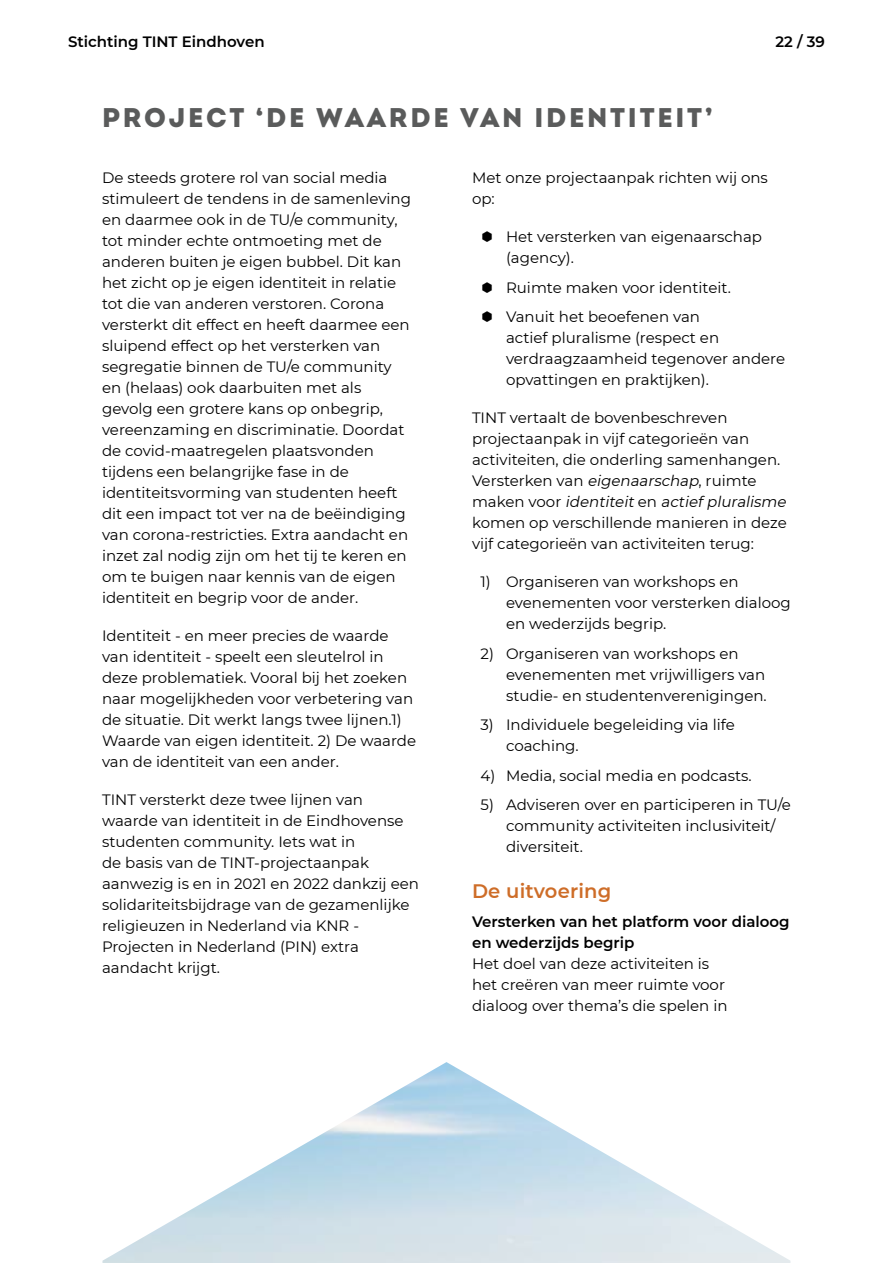
<style>
.page{position:relative;width:893px;height:1263px;background:#fff}
.page>*{position:absolute;margin:0;border:0;box-sizing:border-box;transform-origin:0 0}
.t1{font:27px "Intro Demo Black CAPS";letter-spacing:.1em;color:#5a5b5b}
.t2{font:600 19.5px "Montserrat";letter-spacing:.01em;color:#ce6d28}
.t3{font:15px/21px "Montserrat";color:#000}
.t4{font:600 15px/21px "Montserrat";color:#000}
.s1{font-style:italic}
</style>
<div class="page">
<img style="left:102px;top:1062px;width:688px;height:201px">
<p class="t4" style="left:68px;top:30px;width:198px">Stichting TINT Eindhoven</p>
<p class="t4" style="left:775px;top:30px;width:51px">22 / 39</p>
<h1 class="t1" style="left:102px;top:101px;width:612px">PROJECT ‘DE WAARDE VAN IDENTITEIT’</h1>
<p class="t3" style="left:102px;top:167px;width:310px">De steeds grotere rol van social media stimuleert de tendens in de samenleving en daarmee ook in de TU/e community, tot minder echte ontmoeting met de anderen buiten je eigen bubbel. Dit kan het zicht op je eigen identiteit in relatie tot die van anderen verstoren. Corona versterkt dit effect en heeft daarmee een sluipend effect op het versterken van segregatie binnen de TU/e community en (helaas) ook daarbuiten met als gevolg een grotere kans op onbegrip, vereenzaming en discriminatie. Doordat de covid-maatregelen plaatsvonden tijdens een belangrijke fase in de identiteitsvorming van studenten heeft dit een impact tot ver na de beëindiging van corona-restricties. Extra aandacht en inzet zal nodig zijn om het tij te keren en om te buigen naar kennis van de eigen identiteit en begrip voor de ander.</p>
<p class="t3" style="left:102px;top:625px;width:316px">Identiteit - en meer precies de waarde van identiteit - speelt een sleutelrol in deze problematiek. Vooral bij het zoeken naar mogelijkheden voor verbetering van de situatie. Dit werkt langs twee lijnen.1)<br>Waarde van eigen identiteit. 2) De waarde van de identiteit van een ander.</p>
<p class="t3" style="left:102px;top:789px;width:318px">TINT versterkt deze twee lijnen van waarde van identiteit in de Eindhovense studenten community. Iets wat in<br>de basis van de TINT-projectaanpak aanwezig is en in 2021 en 2022 dankzij een solidariteitsbijdrage van de gezamenlijke religieuzen in Nederland via KNR - Projecten in Nederland (PIN) extra aandacht krijgt.</p>
<p class="t3" style="left:472px;top:167px;width:297px">Met onze projectaanpak richten wij ons op:</p>
<p class="t3" style="left:506px;top:226px;width:258px">Het versterken van eigenaarschap (agency).</p>
<p class="t3" style="left:506px;top:272px;width:226px;line-height:29.5px">Ruimte maken voor identiteit.<br>Vanuit het beoefenen van</p>
<p class="t3" style="left:506px;top:327px;width:281px">actief pluralisme (respect en verdraagzaamheid tegenover andere opvattingen en praktijken).</p>
<p class="t3" style="left:472px;top:407px;width:319px">TINT vertaalt de bovenbeschreven projectaanpak in vijf categorieën van activiteiten, die onderling samenhangen.<br>Versterken van <span class="s1">eigenaarschap</span>, ruimte<br>m a ke n vo o r <span class="s1">identiteit</span>e n <span class="s1">actiefpluralisme </span>komen op verschillende manieren in deze vijf categorieën van activiteiten terug:</p>
<p class="t3" style="left:506px;top:571px;width:286px;text-indent:-26px">1) Organiseren van workshops en evenementen voor versterken dialoog en wederzijds begrip.</p>
<p class="t3" style="left:506px;top:642px;width:262px;text-indent:-26px">2) Organiseren van workshops en evenementen met vrijwilligers van studie- en studentenverenigingen.</p>
<p class="t3" style="left:506px;top:714px;width:230px;text-indent:-26px">3) Individuele begeleiding via life coaching.</p>
<p class="t3" style="left:480px;top:764px;width:273px">4) Media, social media en podcasts.</p>
<p class="t3" style="left:506px;top:794px;width:286px;text-indent:-26px">5) Adviseren over en participeren in TU/e community activiteiten inclusiviteit/ diversiteit.</p>
<h2 class="t2" style="left:472px;top:877px;width:141px">De uitvoering</h2>
<p class="t4" style="left:472px;top:911px;width:319px">Versterken van het platform voor dialoog en wederzijds begrip</p>
<p class="t3" style="left:472px;top:953px;width:257px">Het doel van deze activiteiten is het creëren van meer ruimte voor dialoog over thema’s die spelen in</p>
</div>
